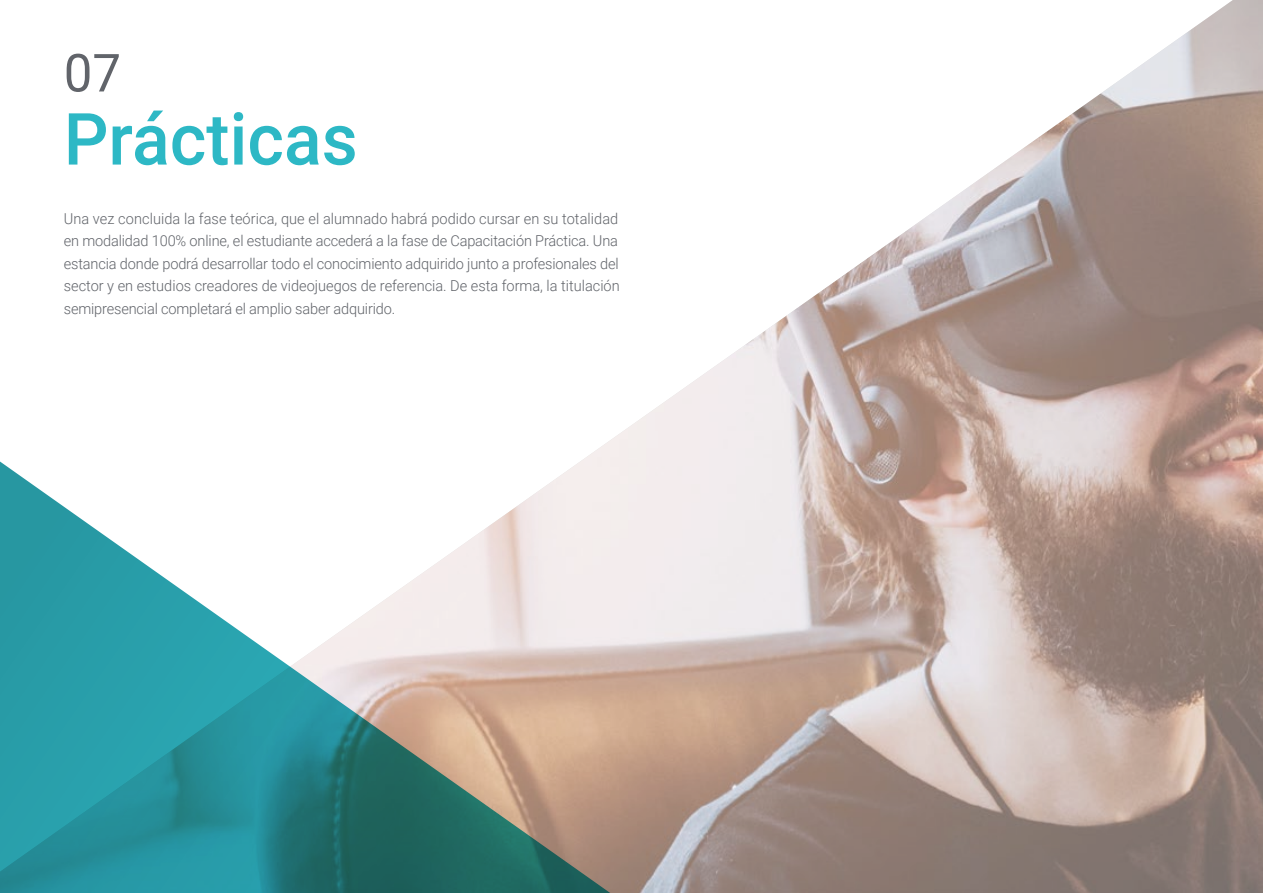
<style>
.page{position:relative;width:1263px;height:893px;background:#fff}
.page>*{position:absolute;margin:0;border:0;box-sizing:border-box;transform-origin:0 0}
.t1{font:500 72px "Roboto";color:#2db8c5}
.t2{font:52.5px "Roboto";color:#61646a}
.t3{font:300 15px/22.5px "Roboto";letter-spacing:-.01em;color:#61646a;text-align:justify}
</style>
<div class="page">
<img style="left:602px;top:0;width:661px;height:893px">
<svg style="left:0;top:446px;width:640px;height:447px"></svg>
<h2 class="t2" style="left:64px;top:36px;width:59px">07</h2>
<h1 class="t1" style="left:64px;top:89px;width:295px">Prácticas</h1>
<p class="t3" style="left:64px;top:207px;width:557px">Una vez concluida la fase teórica, que el alumnado habrá podido cursar en su totalidad en modalidad 100% online, el estudiante accederá a la fase de Capacitación Práctica. Una estancia donde podrá desarrollar todo el conocimiento adquirido junto a profesionales del sector y en estudios creadores de videojuegos de referencia. De esta forma, la titulación semipresencial completará el amplio saber adquirido.</p>
</div>
